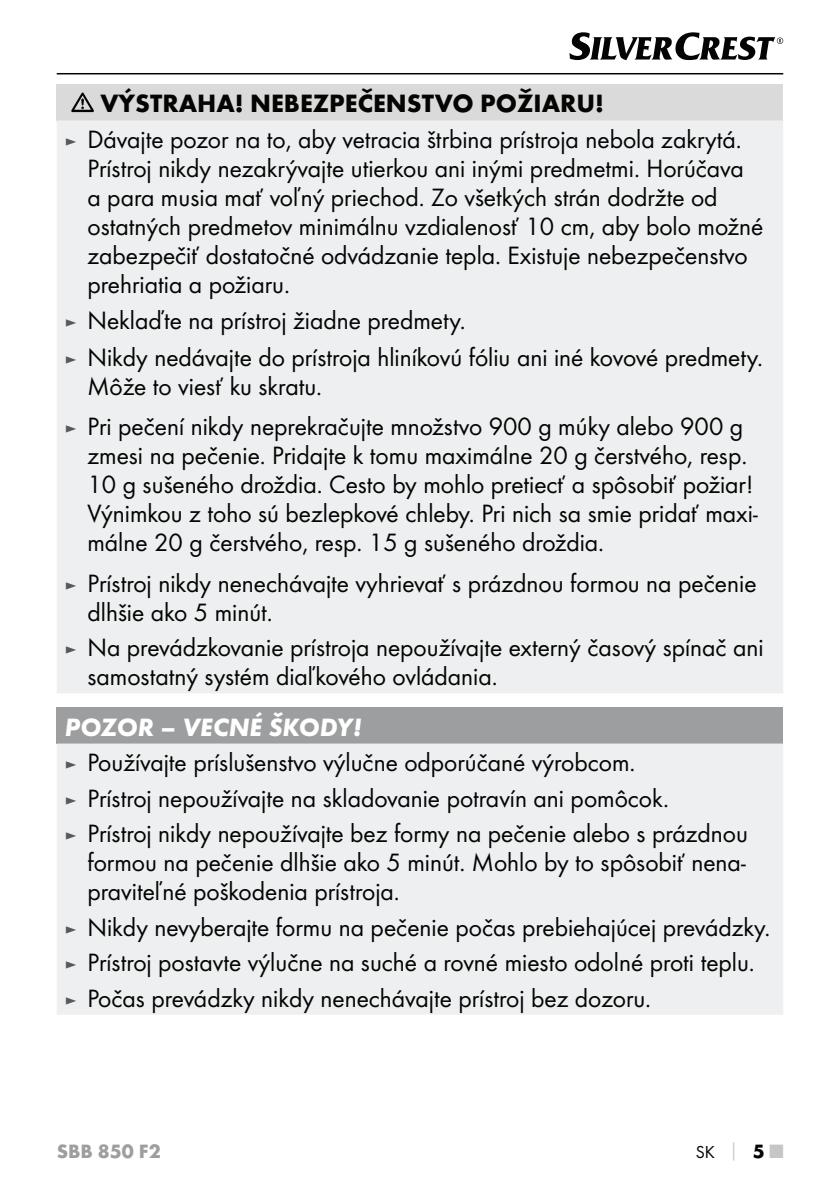
<style>
.page{position:relative;width:840px;height:1191px;background:#fff}
.page>*{position:absolute;margin:0;border:0;box-sizing:border-box;transform-origin:0 0}
.t1{font:26px/29px "Futura Boo";color:#040503}
.t2{font:700 26px "Futura";color:#040503}
.t3{font:italic 700 26px "Futura";color:#fff}
.t4{font:700 20px "Futura";color:#9c9e9f}
.t5{font:18px "Futura Boo";color:#040503}
.s1{font-size:18px;color:#57595a}
.s2{font-style:normal}
.s3{font-family:"Futura";font-weight:700;color:#c6c6c7}
.s4{font-family:"Futura";font-weight:700;font-size:20px}
.s5{font-family:"Futura";font-weight:700;font-size:20px;color:#c6c6c7}
</style>
<div class="page">
<hr style="left:57px;top:73px;width:725px;height:1px;background:#040503">
<svg style="left:569px;top:32px;width:213px;height:28px"></svg>
<div style="left:57px;top:84px;width:725px;height:36px;background:#dadada"></div>
<div style="left:57px;top:120px;width:725px;height:573px;background:#edeff0"></div>
<svg style="left:71px;top:93px;width:23px;height:19px"></svg>
<div style="left:57px;top:707px;width:725px;height:36px;background:#9c9e9f"></div>
<div style="left:57px;top:743px;width:725px;height:271px;background:#edeff0"></div>
<p class="t2" style="left:100px;top:94px;width:505px">VÝSTRAHA! NEBEZPEČENSTVO POŽIARU!</p>
<p class="t1" style="left:87px;top:126px;width:677px;text-indent:-23px"><span class="s1">►</span> Dávajte pozor na to, aby vetracia štrbina prístroja nebola zakrytá.<br>Prístroj nikdy nezakrývajte utierkou ani inými predmetmi. Horúčava a para musia mať voľný priechod. Zo všetkých strán dodržte od ostatných predmetov minimálnu vzdialenosť 10 cm, aby bolo možné zabezpečiť dostatočné odvádzanie tepla. Existuje nebezpečenstvo prehriatia a požiaru.</p>
<p class="t1" style="left:65px;top:302px;width:699px;line-height:37.4px"><span class="s1">►</span> Neklaďte na prístroj žiadne predmety.<br><span class="s1">►</span> Nikdy nedávajte do prístroja hliníkovú fóliu ani iné kovové predmety.</p>
<p class="t1" style="left:65px;top:367px;width:679px;line-height:40.4px;text-indent:23px">Môže to viesť ku skratu.<br><span class="s1">►</span> Pri pečení nikdy neprekračujte množstvo 900 g múky alebo 900 g</p>
<p class="t1" style="left:87px;top:442px;width:671px">zmesi na pečenie. Pridajte k tomu maximálne 20 g čerstvého, resp.<br>10 g sušeného droždia. Cesto by mohlo pretiecť a spôsobiť požiar!<br>Výnimkou z toho sú bezlepkové chleby. Pri nich sa smie pridať maxi&shy;málne 20 g čerstvého, resp. 15 g sušeného droždia.</p>
<p class="t1" style="left:87px;top:570px;width:670px;text-indent:-23px"><span class="s1">►</span> Prístroj nikdy nenechávajte vyhrievať s prázdnou formou na pečenie dlhšie ako 5 minút.</p>
<p class="t1" style="left:87px;top:634px;width:677px;text-indent:-23px"><span class="s1">►</span> Na prevádzkovanie prístroja nepoužívajte externý časový spínač ani samostatný systém diaľkového ovládania.</p>
<p class="t3" style="left:65px;top:718px;width:298px">POZOR <span class="s2">–</span> VECNÉ ŠKODY!</p>
<p class="t1" style="left:65px;top:746px;width:684px;line-height:35.6px"><span class="s1">►</span> Používajte príslušenstvo výlučne odporúčané výrobcom.<br><span class="s1">►</span> Prístroj nepoužívajte na skladovanie potravín ani pomôcok.<br><span class="s1">►</span> Prístroj nikdy nepoužívajte bez formy na pečenie alebo s prázdnou</p>
<p class="t1" style="left:87px;top:849px;width:659px">formou na pečenie dlhšie ako 5 minút. Mohlo by to spôsobiť nena&shy;praviteľné poškodenia prístroja.</p>
<p class="t1" style="left:65px;top:910px;width:706px;line-height:35.6px"><span class="s1">►</span> Nikdy nevyberajte formu na pečenie počas prebiehajúcej prevádzky. <span class="s1">►</span> Prístroj postavte výlučne na suché a rovné miesto odolné proti teplu. <span class="s1">►</span> Počas prevádzky nikdy nenechávajte prístroj bez dozoru.</p>
<p class="t4" style="left:57px;top:1143px;width:105px">SBB 850 F2</p>
<p class="t5" style="left:695px;top:1143px;width:89px">SK <span class="s3">│</span> <span class="s4">5</span> <span class="s5">■</span></p>
</div>
